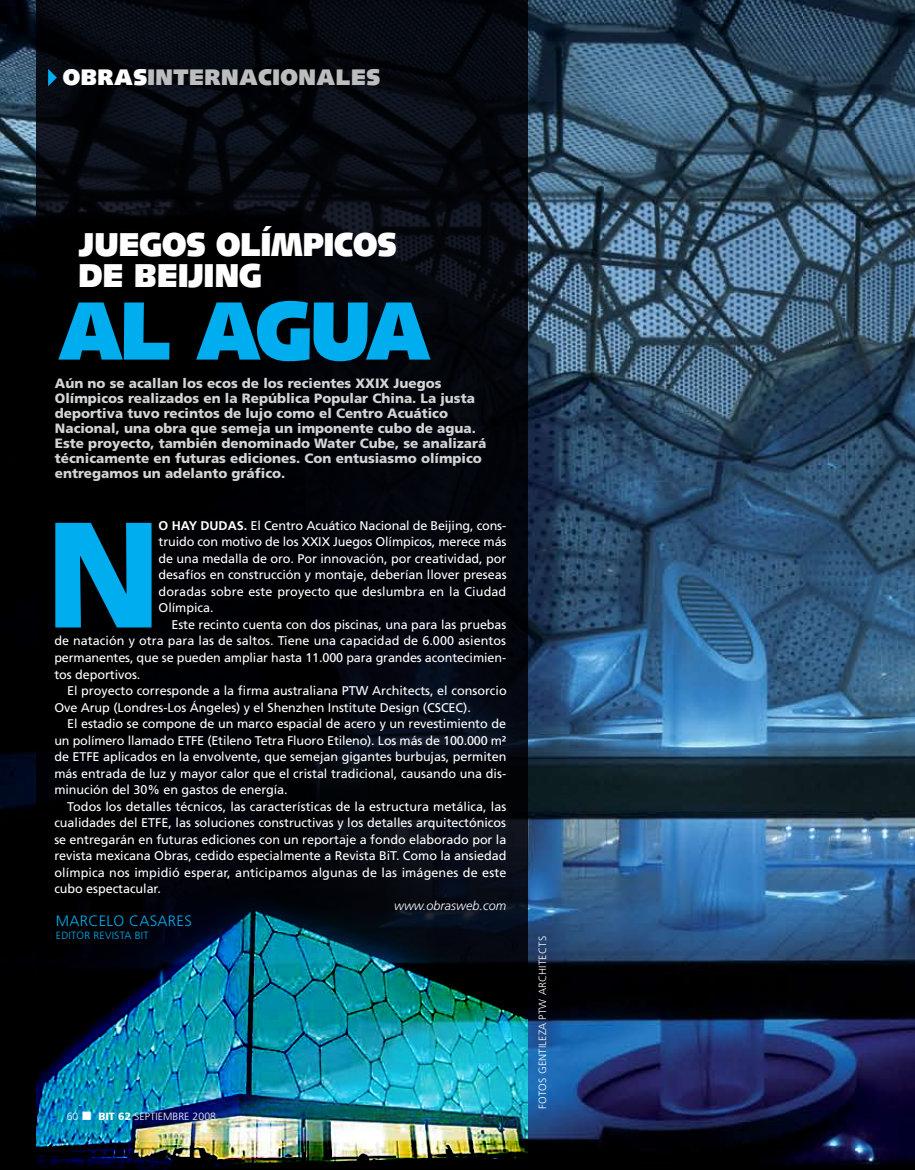
<style>
.page{position:relative;width:915px;height:1170px;background:#fff}
.page>*{position:absolute;margin:0;border:0;box-sizing:border-box;transform-origin:0 0}
.t1{font:900 149.85px "Frutiger";color:#00adef}
.t2{font:900 82.5px "Syntax";letter-spacing:-.05em;color:#00adef;scale:.95 1}
.t3{font:900 33px/31.5px "Syntax";color:#fff;scale:.95 1}
.t4{font:900 22.5px "Syntax";letter-spacing:.02em;color:#bcbdbf}
.t5{font:300 15px "Frutiger";letter-spacing:.02em;color:#00adef}
.t6{font:900 13.5px/15px "Frutiger";color:#d1d3d4}
.t7{font:12.6px/16.5px "Frutiger";letter-spacing:-.005em;color:#fff;text-align:justify}
.t8{font:italic 300 12.6px "Frutiger";letter-spacing:.005em;color:#fff}
.t9{font:300 10.5px "Frutiger";letter-spacing:.02em;color:#fff}
.t10{font:300 10.5px "Frutiger";letter-spacing:.02em;color:#00adef}
.s1{color:#fff}
.s2{font-weight:700}
.s3{font-weight:900}
</style>
<div class="page">
<img style="left:0;top:0;width:914px;height:1169px">
<img style="left:37px;top:0;width:490px;height:1169px">
<svg style="left:48px;top:69px;width:9px;height:17px"></svg>
<h3 class="t4" style="left:63px;top:64px;width:319px"><span class="s1">OBRAS</span>INTERNACIONALES</h3>
<h3 class="t3" style="left:79px;top:229px;width:336px">JUEGOS OLÍMPICOS<br>DE BEIJING</h3>
<h2 class="t2" style="left:58px;top:282px;width:394px">AL AGUA</h2>
<p class="t6" style="left:55px;top:376px;width:433px">Aún no se acallan los ecos de los recientes XXIX Juegos Olímpicos realizados en la República Popular China. La justa deportiva tuvo recintos de lujo como el Centro Acuático Nacional, una obra que semeja un imponente cubo de agua.<br>Este proyecto, también denominado Water Cube, se analizará técnicamente en futuras ediciones. Con entusiasmo olímpico entregamos un adelanto gráfico.</p>
<p class="t7" style="left:158px;top:517px;width:349px"><span class="s2">O HAY DUDAS.</span> El Centro Acuático Nacional de Beijing, cons&shy;truido con motivo de los XXIX Juegos Olímpicos, merece más de una medalla de oro. Por innovación, por creatividad, por desafíos en construcción y montaje, deberían llover preseas doradas sobre este proyecto que deslumbra en la Ciudad Olímpica.</p>
<p class="t7" style="left:54px;top:616px;width:453px;text-indent:117px">Este recinto cuenta con dos piscinas, una para las pruebas de natación y otra para las de saltos. Tiene una capacidad de 6.000 asientos permanentes, que se pueden ampliar hasta 11.000 para grandes acontecimien&shy;tos deportivos.</p>
<p class="t7" style="left:54px;top:682px;width:453px;text-indent:13px">El proyecto corresponde a la firma australiana PTW Architects, el consorcio<br>Ove Arup (Londres-Los Ángeles) y el Shenzhen Institute Design (CSCEC).</p>
<p class="t7" style="left:54px;top:715px;width:453px;text-indent:13px">El estadio se compone de un marco espacial de acero y un revestimiento de un polímero llamado ETFE (Etileno Tetra Fluoro Etileno). Los más de 100.000 m² de ETFE aplicados en la envolvente, que semejan gigantes burbujas, permiten más entrada de luz y mayor calor que el cristal tradicional, causando una dis&shy;minución del 30% en gastos de energía.</p>
<p class="t7" style="left:54px;top:797px;width:453px;text-indent:13px">Todos los detalles técnicos, las características de la estructura metálica, las cualidades del ETFE, las soluciones constructivas y los detalles arquitectónicos se entregarán en futuras ediciones con un reportaje a fondo elaborado por la revista mexicana Obras, cedido especialmente a Revista BiT. Como la ansiedad olímpica nos impidió esperar, anticipamos algunas de las imágenes de este cubo espectacular.</p>
<p class="t8" style="left:394px;top:898px;width:114px">www.obrasweb.com</p>
<h1 class="t1" style="left:45px;top:484px;width:118px">N</h1>
<p class="t5" style="left:56px;top:912px;width:137px">MARCELO CASARES</p>
<p class="t10" style="left:56px;top:929px;width:94px">EDITOR REVISTA BIT</p>
<p class="t9" style="left:67px;top:1110px;width:151px">60 ■ <span class="s3">BIT 62</span> SEPTIEMB RE 2008</p>
<p class="t9" style="left:536px;top:1108px;width:174px;rotate:-90deg">FOTOS GENTILEZA PTW ARCHITECTS</p>
</div>
